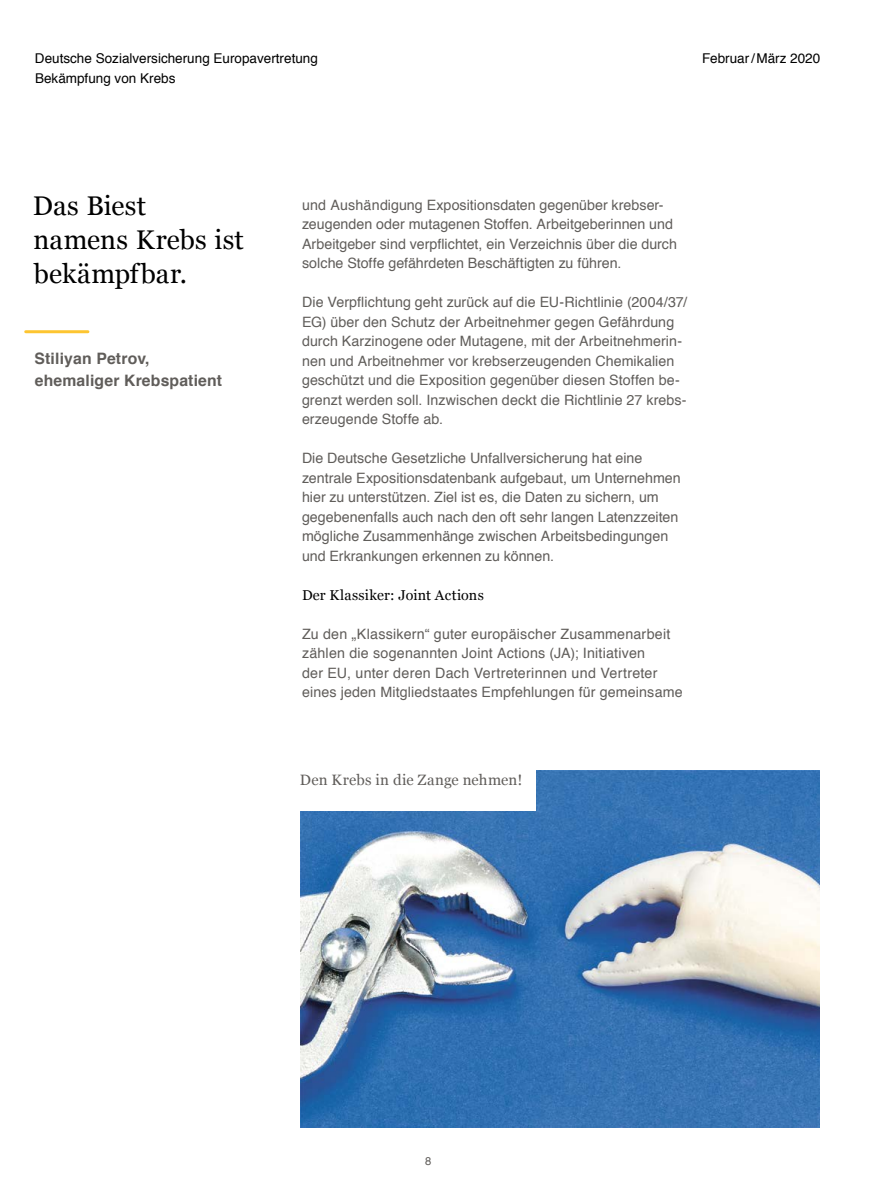
<style>
.page{position:relative;width:872px;height:1191px;background:#fff}
.page>*{position:absolute;margin:0;border:0;box-sizing:border-box;transform-origin:0 0}
.Betreff{font:27px/34.2px "Georgia";letter-spacing:.005em;color:#000}
.Fußnote{font:700 15.75px/22.5px "Helvetica";letter-spacing:.01em;color:#605d5a}
.Fließtext{font:15px "Georgia";letter-spacing:.01em;color:#605d5a}
.RF_Fliesstext{font:14.25px/19.5px "Helvetica";letter-spacing:.005em;color:#605d5a}
.RF_Zwischentitel{font:14.25px/19.5px "Helvetica";color:#605d5a}
.RF_Fliesstext-2{font:14.25px "Georgia";letter-spacing:.015em;color:#000}
.t1{font:13.5px "Helvetica";color:#000}
.t2{font:11.25px "Helvetica";color:#605d5a}
</style>
<div class="page">
<img style="left:301px;top:770px;width:519px;height:357px">
<hr style="left:26px;top:330px;width:62px;height:3px;background:#fdc531">
<div style="left:300px;top:769px;width:235px;height:41px;background:#fff"></div>
<p class="t1" style="left:35px;top:48px;width:284px">Deutsche Sozialversicherung Europavertretung</p>
<p class="t1" style="left:35px;top:68px;width:142px">Bekämpfung von Krebs</p>
<p class="t1" style="left:702px;top:48px;width:120px">Februar/März 2020</p>
<p class="Betreff" style="left:33px;top:187px;width:213px">Das Biest namens Krebs ist bekämpfbar.</p>
<p class="Fußnote" style="left:35px;top:347px;width:189px">Stiliyan Petrov, ehemaliger Krebspatient</p>
<p class="RF_Zwischentitel" style="left:302px;top:195px;width:377px">und Aushändigung Expositionsdaten gegenüber krebser&shy;zeugenden oder mutagenen Stoffen. Arbeitgeberinnen und Arbeitgeber sind verpflichtet, ein Verzeichnis über die durch solche Stoffe gefährdeten Beschäftigten zu führen.</p>
<p class="RF_Fliesstext" style="left:302px;top:293px;width:386px">Die Verpflichtung geht zurück auf die EU-Richtlinie (2004/37/ EG) über den Schutz der Arbeitnehmer gegen Gefährdung durch Karzinogene oder Mutagene, mit der Arbeitnehmerin&shy;nen und Arbeitnehmer vor krebserzeugenden Chemikalien geschützt und die Exposition gegenüber diesen Stoffen be&shy;grenzt werden soll. Inzwischen deckt die Richtlinie 27 krebs&shy;erzeugende Stoffe ab.</p>
<p class="RF_Fliesstext" style="left:302px;top:449px;width:380px">Die Deutsche Gesetzliche Unfallversicherung hat eine zentrale Expositionsdatenbank aufgebaut, um Unternehmen hier zu unterstützen. Ziel ist es, die Daten zu sichern, um gegebenenfalls auch nach den oft sehr langen Latenzzeiten mögliche Zusammenhänge zwischen Arbeitsbedingungen und Erkrankungen erkennen zu können.</p>
<p class="RF_Fliesstext-2" style="left:302px;top:584px;width:183px">Der Klassiker: Joint Actions</p>
<p class="RF_Fliesstext" style="left:302px;top:624px;width:382px">Zu den „Klassikern“ guter europäischer Zusammenarbeit zählen die sogenannten Joint Actions (JA); Initiativen<br>der EU, unter deren Dach Vertreterinnen und Vertreter eines jeden Mitgliedstaates Empfehlungen für gemeinsame</p>
<p class="Fließtext" style="left:300px;top:769px;width:224px">Den Krebs in die Zange nehmen!</p>
<p class="t2" style="left:425px;top:1151px;width:8px">8</p>
</div>
